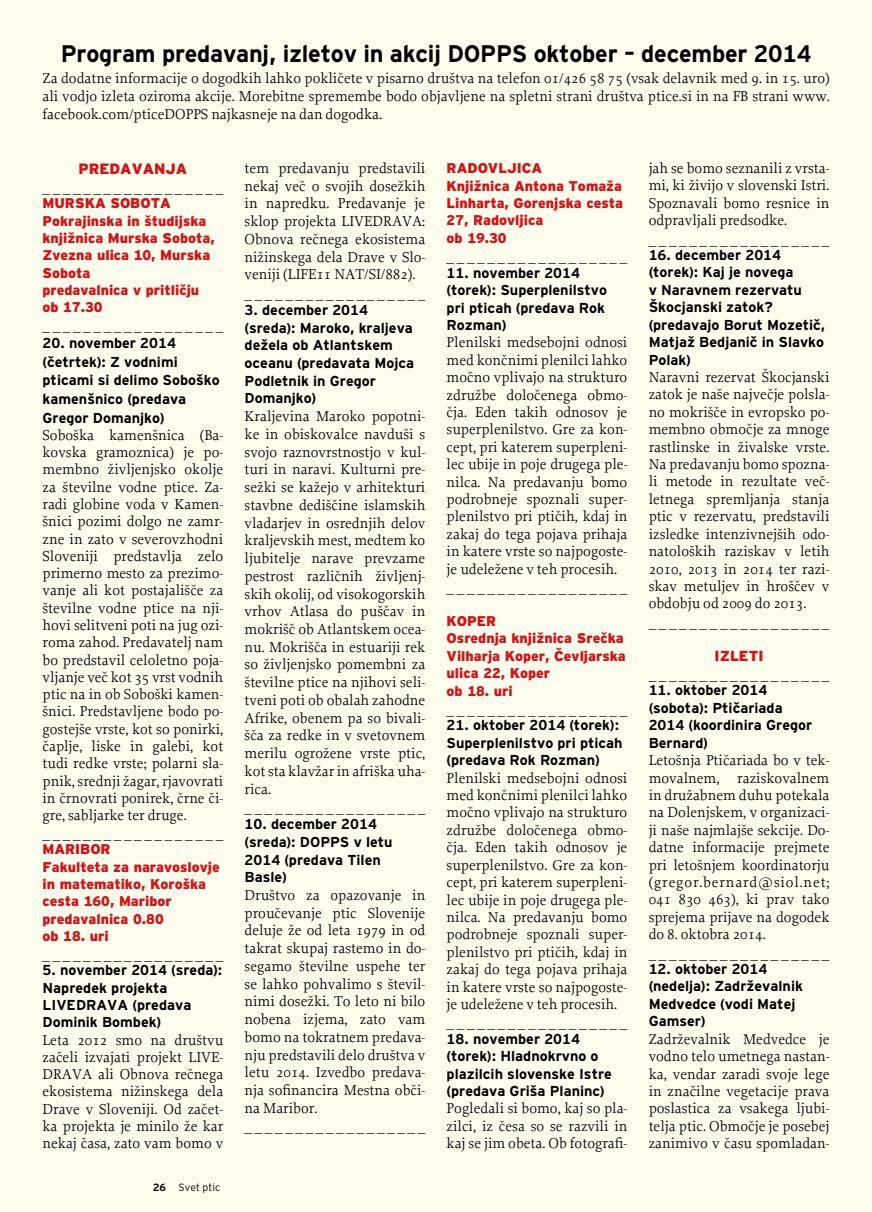
<style>
.page{position:relative;width:872px;height:1212px;background:#fffdee}
.page>*{position:absolute;margin:0;border:0;box-sizing:border-box;transform-origin:0 0}
.t1{font:700 24px "Interstate Bold Mono CE";letter-spacing:-.01em;color:#000}
.t2{font:15px/17.4px "Proforma";color:#000}
.t3{font:900 15px "Interstate Black Mono CE";color:#d51317}
.t4{font:900 14.55px "Interstate Black Mono CE";color:#d51317}
.t5{font:700 14.4px/17.4px "Interstate Bold Mono CE";color:#000}
.t6{font:900 14.1px/17.2px "Interstate Black Mono CE";color:#d51317}
.t7{font:300 10.5px "Interstate Light Mono CE";color:#000}
.s1{font-family:"Interstate Bold Mono CE";font-weight:700}
</style>
<div class="page">
<h1 class="t1" style="left:61px;top:40px;width:752px">Program predavanj, izletov in akcij DOPPS oktober – december 2014</h1>
<p class="t2" style="left:43px;top:69px;width:788px;line-height:18px;text-align:justify">Za dodatne informacije o dogodkih lahko pokličete v pisarno društva na telefon 01/426 58 75 (vsak delavnik med 9. in 15. uro) ali vodjo izleta oziroma akcije. Morebitne spremembe bodo objavljene na spletni strani društva ptice.si in na FB strani www. facebook.com/pticeDOPPS najkasneje na dan dogodka.</p>
<p class="t3" style="left:78px;top:160px;width:110px">PREDAVANJA</p>
<p class="t2" style="left:43px;top:177px;width:182px">_ _ _ _ _ _ _ _ _ _ _ _ _ _ _ _ _ _</p>
<p class="t6" style="left:43px;top:195px;width:174px">MURSKA SOBOTA<br>Pokrajinska in študijska knjižnica Murska Sobota,<br>Zvezna ulica 10, Murska<br>Sobota<br>predavalnica v pritličju ob 17.30</p>
<p class="t2" style="left:43px;top:316px;width:182px">_ _ _ _ _ _ _ _ _ _ _ _ _ _ _ _ _ _</p>
<p class="t5" style="left:43px;top:334px;width:179px;line-height:18.6px">20. november 2014 (četrtek): Z vodnimi pticami si delimo Soboško kamenšnico (predava<br>Gregor Domanjko)</p>
<p class="t2" style="left:43px;top:426px;width:182px">Soboška kamenšnica (Ba&shy;kovska gramoznica) je po&shy;membno življenjsko okolje za številne vodne ptice. Za&shy;radi globine voda v Kamen&shy;šnici pozimi dolgo ne zamr&shy;zne in zato v severovzhodni<br>Sloveniji predstavlja zelo primerno mesto za prezimo&shy;vanje ali kot postajališče za številne vodne ptice na nji&shy;hovi selitveni poti na jug ozi&shy;roma zahod. Predavatelj nam bo predstavil celoletno poja&shy;vljanje več kot 35 vrst vodnih ptic na in ob Soboški kamen&shy;šnici. Predstavljene bodo po&shy;gostejše vrste, kot so ponirki, čaplje, liske in galebi, kot tudi redke vrste; polarni sla&shy;pnik, srednji žagar, rjavovrati in črnovrati ponirek, črne či&shy;gre, sabljarke ter druge.<br>_ _ _ _ _ _ _ _ _ _ _ _ _ _ _ _ _ _</p>
<p class="t6" style="left:43px;top:841px;width:179px">MARIBOR<br>Fakulteta za naravoslovje in matematiko, Koroška cesta 160, Maribor predavalnica 0.80<br>ob 18. uri</p>
<p class="t2" style="left:43px;top:944px;width:182px">_ _ _ _ _ _ _ _ _ _ _ _ _ _ _ _ _ _</p>
<p class="t5" style="left:43px;top:961px;width:181px">5. november 2014 (sreda):<br>Napredek projekta<br>LIVEDRAVA (predava<br>Dominik Bombek)</p>
<p class="t2" style="left:43px;top:1031px;width:182px;text-align:justify">Leta 2012 smo na društvu začeli izvajati projekt LIVE-DRAVA ali Obnova rečnega ekosistema nižinskega dela Drave v Sloveniji. Od začet&shy;ka projekta je minilo že kar nekaj časa, zato vam bomo v</p>
<p class="t7" style="left:153px;top:1181px;width:69px"><span class="s1">26</span> Svet ptic</p>
<p class="t2" style="left:244px;top:159px;width:182px">tem predavanju predstavili nekaj več o svojih dosežkih in napredku. Predavanje je sklop projekta LIVEDRAVA:<br>Obnova rečnega ekosistema nižinskega dela Drave v Slo&shy;veniji (LIFE11 NAT/SI/882). _ _ _ _ _ _ _ _ _ _ _ _ _ _ _ _ _ _</p>
<p class="t5" style="left:244px;top:301px;width:171px">3. december 2014 (sreda): Maroko, kraljeva dežela ob Atlantskem oceanu (predavata Mojca<br>Podletnik in Gregor<br>Domanjko)</p>
<p class="t2" style="left:244px;top:407px;width:182px">Kraljevina Maroko popotni&shy;ke in obiskovalce navduši s svojo raznovrstnostjo v kul&shy;turi in naravi. Kulturni pre&shy;sežki se kažejo v arhitekturi stavbne dediščine islamskih vladarjev in osrednjih delov kraljevskih mest, medtem ko ljubitelje narave prevzame pestrost različnih življenj&shy;skih okolij, od visokogorskih vrhov Atlasa do puščav in mokrišč ob Atlantskem ocea&shy;nu. Mokrišča in estuariji rek so življenjsko pomembni za številne ptice na njihovi seli&shy;tveni poti ob obalah zahodne<br>Afrike, obenem pa so bivali&shy;šča za redke in v svetovnem merilu ogrožene vrste ptic, kot sta klavžar in afriška uha&shy;rica.<br>_ _ _ _ _ _ _ _ _ _ _ _ _ _ _ _ _ _</p>
<p class="t5" style="left:244px;top:815px;width:150px">10. december 2014 (sreda): DOPPS v letu<br>2014 (predava Tilen<br>Basle)</p>
<p class="t2" style="left:244px;top:886px;width:182px">Društvo za opazovanje in proučevanje ptic Slovenije deluje že od leta 1979 in od takrat skupaj rastemo in do&shy;segamo številne uspehe ter se lahko pohvalimo s števil&shy;nimi dosežki. To leto ni bilo nobena izjema, zato vam bomo na tokratnem predava&shy;nju predstavili delo društva v letu 2014. Izvedbo predava&shy;nja sofinancira Mestna obči&shy;na Maribor.<br>_ _ _ _ _ _ _ _ _ _ _ _ _ _ _ _ _ _</p>
<p class="t6" style="left:446px;top:159px;width:178px">RADOVLJICA<br>Knjižnica Antona Tomaža<br>Linharta, Gorenjska cesta<br>27, Radovljica<br>ob 19.30</p>
<p class="t2" style="left:446px;top:246px;width:182px">_ _ _ _ _ _ _ _ _ _ _ _ _ _ _ _ _ _</p>
<p class="t5" style="left:446px;top:264px;width:162px">11. november 2014 (torek): Superplenilstvo pri pticah (predava Rok<br>Rozman)</p>
<p class="t2" style="left:446px;top:333px;width:182px">Plenilski medsebojni odnosi med končnimi plenilci lahko močno vplivajo na strukturo združbe določenega obmo&shy;čja. Eden takih odnosov je superplenilstvo. Gre za kon&shy;cept, pri katerem superpleni&shy;lec ubije in poje drugega ple&shy;nilca. Na predavanju bomo podrobneje spoznali super&shy;plenilstvo pri ptičih, kdaj in zakaj do tega pojava prihaja in katere vrste so najpogoste&shy;je udeležene v teh procesih. _ _ _ _ _ _ _ _ _ _ _ _ _ _ _ _ _ _</p>
<p class="t6" style="left:446px;top:612px;width:181px">KOPER<br>Osrednja knjižnica Srečka<br>Vilharja Koper, Čevljarska ulica 22, Koper<br>ob 18. uri</p>
<p class="t2" style="left:446px;top:699px;width:182px">_ _ _ _ _ _ _ _ _ _ _ _ _ _ _ _ _ _</p>
<p class="t5" style="left:446px;top:716px;width:177px">21. oktober 2014 (torek):<br>Superplenilstvo pri pticah (predava Rok Rozman)</p>
<p class="t2" style="left:446px;top:769px;width:182px">Plenilski medsebojni odnosi med končnimi plenilci lahko močno vplivajo na strukturo združbe določenega obmo&shy;čja. Eden takih odnosov je superplenilstvo. Gre za kon&shy;cept, pri katerem superpleni&shy;lec ubije in poje drugega ple&shy;nilca. Na predavanju bomo podrobneje spoznali super&shy;plenilstvo pri ptičih, kdaj in zakaj do tega pojava prihaja in katere vrste so najpogoste&shy;je udeležene v teh procesih. _ _ _ _ _ _ _ _ _ _ _ _ _ _ _ _ _ _</p>
<p class="t5" style="left:446px;top:1030px;width:167px">18. november 2014 (torek): Hladnokrvno o plazilcih slovenske Istre (predava Griša Planinc)</p>
<p class="t2" style="left:446px;top:1099px;width:182px;text-align:justify">Pogledali si bomo, kaj so pla&shy;zilci, iz česa so se razvili in kaj se jim obeta. Ob fotografi-</p>
<p class="t2" style="left:648px;top:159px;width:182px">jah se bomo seznanili z vrsta&shy;mi, ki živijo v slovenski Istri.<br>Spoznavali bomo resnice in odpravljali predsodke.<br>_ _ _ _ _ _ _ _ _ _ _ _ _ _ _ _ _ _</p>
<p class="t5" style="left:648px;top:246px;width:178px">16. december 2014 (torek): Kaj je novega<br>v Naravnem rezervatu<br>Škocjanski zatok? (predavajo Borut Mozetič,<br>Matjaž Bedjanič in Slavko<br>Polak)</p>
<p class="t2" style="left:648px;top:368px;width:182px">Naravni rezervat Škocjanski zatok je naše največje polsla&shy;no mokrišče in evropsko po&shy;membno območje za mnoge rastlinske in živalske vrste.<br>Na predavanju bomo spozna&shy;li metode in rezultate več&shy;letnega spremljanja stanja ptic v rezervatu, predstavili izsledke intenzivnejših odo&shy;natoloških raziskav v letih<br>2010, 2013 in 2014 ter razi&shy;skav metuljev in hroščev v obdobju od 2009 do 2013.<br>_ _ _ _ _ _ _ _ _ _ _ _ _ _ _ _ _ _</p>
<p class="t4" style="left:714px;top:647px;width:50px">IZLETI</p>
<p class="t2" style="left:648px;top:664px;width:182px">_ _ _ _ _ _ _ _ _ _ _ _ _ _ _ _ _ _</p>
<p class="t5" style="left:648px;top:681px;width:165px">11. oktober 2014 (sobota): Ptičariada<br>2014 (koordinira Gregor<br>Bernard)</p>
<p class="t2" style="left:648px;top:751px;width:182px">Letošnja Ptičariada bo v tek&shy;movalnem, raziskovalnem in družabnem duhu potekala na Dolenjskem, v organizaci&shy;ji naše najmlajše sekcije. Do&shy;datne informacije prejmete pri letošnjem koordinatorju (gregor.bernard@siol.net;<br>041 830 463), ki prav tako sprejema prijave na dogodek do 8. oktobra 2014.<br>_ _ _ _ _ _ _ _ _ _ _ _ _ _ _ _ _ _</p>
<p class="t5" style="left:648px;top:960px;width:156px">12. oktober 2014 (nedelja): Zadrževalnik<br>Medvedce (vodi Matej<br>Gamser)</p>
<p class="t2" style="left:648px;top:1030px;width:182px;text-align:justify">Zadrževalnik Medvedce je vodno telo umetnega nastan&shy;ka, vendar zaradi svoje lege in značilne vegetacije prava poslastica za vsakega ljubi&shy;telja ptic. Območje je posebej zanimivo v času spomladan-</p>
</div>
